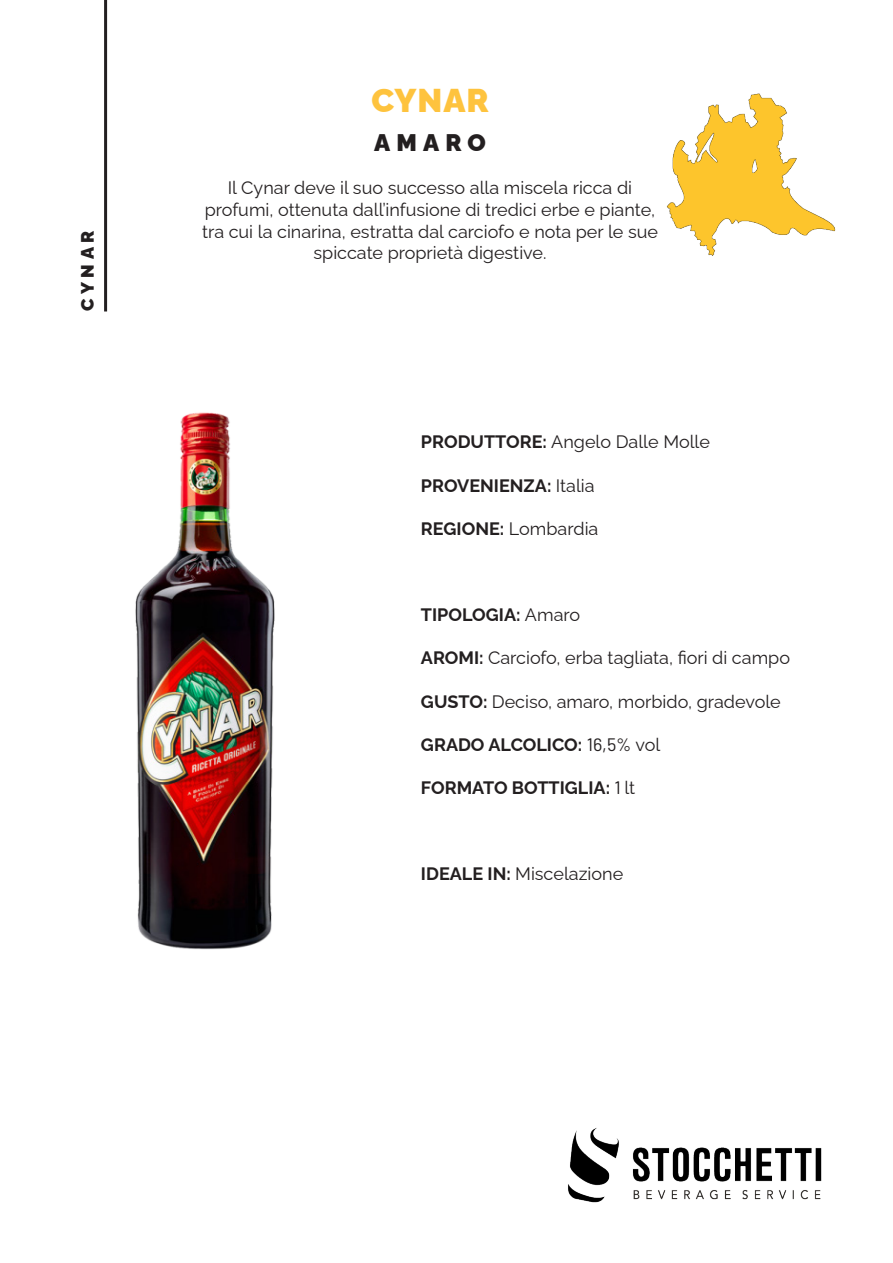
<style>
.page{position:relative;width:893px;height:1263px;background:#fff}
.page>*{position:absolute;margin:0;border:0;box-sizing:border-box;transform-origin:0 0}
.t1{font:900 33px "Raleway";letter-spacing:.03em;color:#fec33e}
.t2{font:900 24px "Raleway";letter-spacing:.26em;color:#231f20}
.t3{font:18px/21.6px "Raleway";color:#231f20;text-align:center}
.t4{font:700 18px "Raleway";color:#231f20}
.t5{font:900 18px "Raleway";color:#231f20}
.s1{font-weight:700}
.s2{font-weight:400}
.s3{font-family:"Barlow";font-weight:400}
</style>
<div class="page">
<img style="left:568px;top:1128px;width:254px;height:75px">
<img style="left:135px;top:412px;width:140px;height:538px">
<img style="left:667px;top:93px;width:169px;height:163px">
<hr style="left:104px;top:0;width:3px;height:311px;background:#231f20">
<p class="t5" style="left:73px;top:311px;width:82px;rotate:-90deg">CYNAR</p>
<p class="t1" style="left:371px;top:74px;width:119px">CYNAR</p>
<p class="t2" style="left:374px;top:124px;width:113px">AMARO</p>
<p class="t3" style="left:202px;top:175px;width:457px">Il Cynar deve il suo successo alla miscela ricca di profumi, ottenuta dall’infusione di tredici erbe e piante, tra cui la cinarina, estratta dal carciofo e nota per le sue spiccate proprietà digestive.</p>
<p class="t3" style="left:421px;top:429px;width:291px"><span class="s1">PRODUTTORE:</span> Angelo Dalle Molle</p>
<p class="t4" style="left:421px;top:471px;width:175px">PROVENIENZA: <span class="s2">Italia</span></p>
<p class="t3" style="left:421px;top:516px;width:179px"><span class="s1">REGIONE:</span> Lombardia</p>
<p class="t4" style="left:421px;top:600px;width:161px">TIPOLOGIA: <span class="s2">Amaro</span></p>
<p class="t3" style="left:421px;top:645px;width:371px"><span class="s1">AROMI:</span> Carciofo, erba tagliata, fiori di campo</p>
<p class="t3" style="left:421px;top:688px;width:361px"><span class="s1">GUSTO:</span> Deciso, amaro, morbido, gradevole</p>
<p class="t4" style="left:421px;top:730px;width:241px">GRADO ALCOLICO: <span class="s3">16,5%</span> <span class="s2">vol</span></p>
<p class="t4" style="left:421px;top:773px;width:216px">FORMATO BOTTIGLIA: <span class="s3">1</span> <span class="s2">lt</span></p>
<p class="t3" style="left:421px;top:861px;width:204px"><span class="s1">IDEALE IN:</span> Miscelazione</p>
</div>
